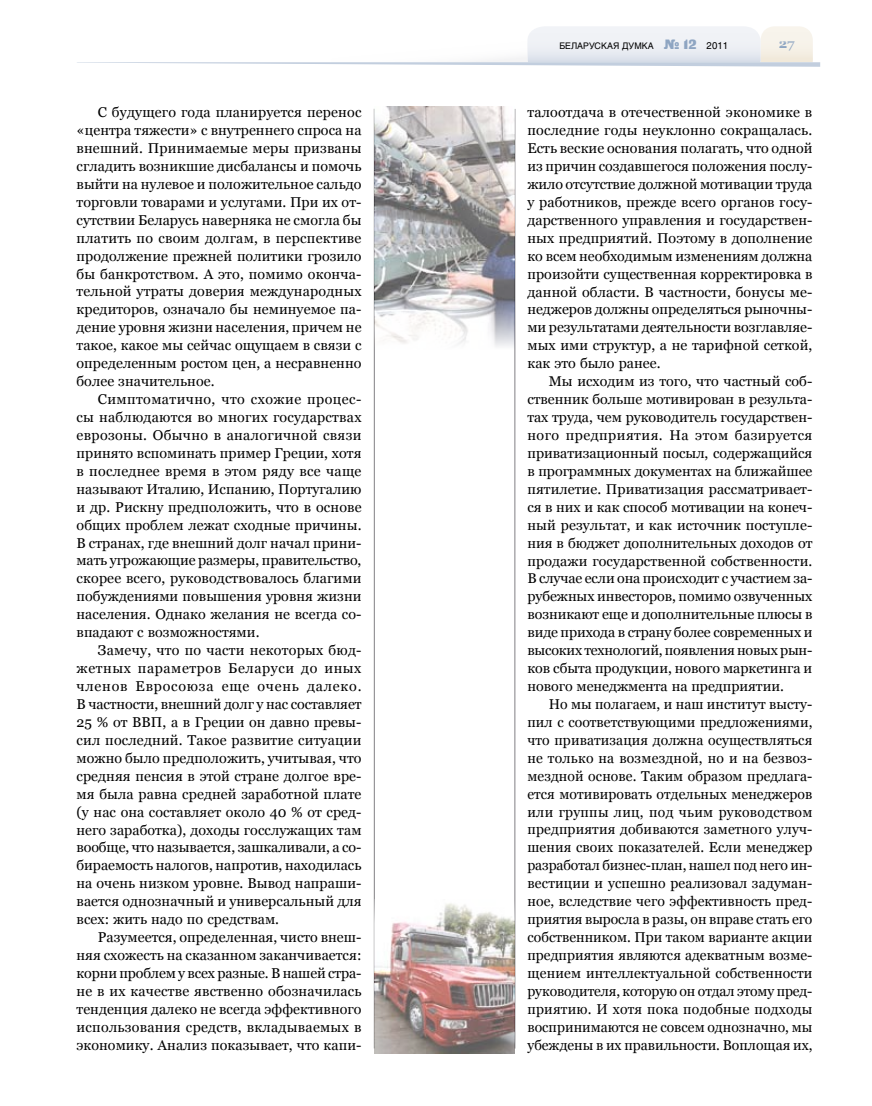
<style>
.page{position:relative;width:872px;height:1106px;background:#fff}
.page>*{position:absolute;margin:0;border:0;box-sizing:border-box;transform-origin:0 0}
.t1{font:14.25px/18px "Georgia";letter-spacing:.005em;color:#000;text-align:justify}
.t2{font:14.1px/18px "Georgia";color:#000;text-align:justify}
.t3{font:700 13.5px "Georgia";color:#8ea5c2}
.t4{font:9px "Helios";color:#000}
.s1{font-family:"Black Grotesk C";font-size:13.5px;color:#8ea5c2}
.s2{font-size:9.75px}
</style>
<div class="page">
<hr style="left:374px;top:109px;width:1px;height:939px;background:#818084">
<hr style="left:514px;top:109px;width:1px;height:939px;background:#818084">
<svg style="left:77px;top:26px;width:743px;height:41px"></svg>
<img style="left:374px;top:106px;width:140px;height:243px">
<img style="left:374px;top:899px;width:141px;height:154px">
<p class="t1" style="left:77px;top:103px;width:286px;text-indent:21px">С будущего года планируется перенос «центра тяжести» с внутреннего спроса на внешний. Принимаемые меры призваны сгладить возникшие дисбалансы и помочь выйти на нулевое и положительное сальдо торговли товарами и услугами. При их от&shy;сутствии Беларусь наверняка не смогла бы платить по своим долгам, в перспективе продолжение прежней политики грозило бы банкротством. А это, помимо оконча&shy;тельной утраты доверия международных кредиторов, означало бы неминуемое па&shy;дение уровня жизни населения, причем не такое, какое мы сейчас ощущаем в связи с определенным ростом цен, а несравненно более значительное.</p>
<p class="t1" style="left:77px;top:390px;width:286px;text-indent:21px">Симптоматично, что схожие процес&shy;сы наблюдаются во многих государствах еврозоны. Обычно в аналогичной связи принято вспоминать пример Греции, хотя в последнее время в этом ряду все чаще называют Италию, Испанию, Португалию и др. Рискну предположить, что в основе общих проблем лежат сходные причины.<br>В странах, где внешний долг начал прини&shy;мать угрожающие размеры, правительство, скорее всего, руководствовалось благими побуждениями повышения уровня жизни населения. Однако желания не всегда со&shy;впадают с возможностями.</p>
<p class="t1" style="left:77px;top:641px;width:286px;text-indent:21px">Замечу, что по части некоторых бюд&shy;жетных параметров Беларуси до иных членов Евросоюза еще очень далеко.<br>В частности, внешний долг у нас составляет 25 % от ВВП, а в Греции он давно превы&shy;сил последний. Такое развитие ситуации можно было предположить, учитывая, что средняя пенсия в этой стране долгое вре&shy;мя была равна средней заработной плате (у нас она составляет около 40 % от сред&shy;него заработка), доходы госслужащих там вообще, что называется, зашкаливали, а со&shy;бираемость налогов, напротив, находилась на очень низком уровне. Вывод напраши&shy;вается однозначный и универсальный для всех: жить надо по средствам.</p>
<p class="t1" style="left:77px;top:928px;width:286px;text-indent:21px">Разумеется, определенная, чисто внеш&shy;няя схожесть на сказанном заканчивается: корни проблем у всех разные. В нашей стра&shy;не в их качестве явственно обозначилась тенденция далеко не всегда эффективного использования средств, вкладываемых в экономику. Анализ показывает, что капи-</p>
<p class="t4" style="left:559px;top:40px;width:170px">БЕЛАРУСКАЯ ДУМКА <span class="s1">№ 12</span> <span class="s2">2011</span></p>
<p class="t3" style="left:778px;top:36px;width:18px">27</p>
<p class="t1" style="left:527px;top:103px;width:286px">талоотдача в отечественной экономике в последние годы неуклонно сокращалась.<br>Есть веские основания полагать, что одной из причин создавшегося положения послу&shy;жило отсутствие должной мотивации труда у работников, прежде всего органов госу&shy;дарственного управления и государствен&shy;ных предприятий. Поэтому в дополнение ко всем необходимым изменениям должна произойти существенная корректировка в данной области. В частности, бонусы ме&shy;неджеров должны определяться рыночны&shy;ми результатами деятельности возглавляе&shy;мых ими структур, а не тарифной сеткой, как это было ранее.</p>
<p class="t2" style="left:527px;top:372px;width:286px;text-indent:21px">Мы исходим из того, что частный соб&shy;ственник больше мотивирован в результа&shy;тах труда, чем руководитель государствен&shy;ного предприятия. На этом базируется приватизационный посыл, содержащийся в программных документах на ближайшее пятилетие. Приватизация рассматривает&shy;ся в них и как способ мотивации на конеч&shy;ный результат, и как источник поступле&shy;ния в бюджет дополнительных доходов от продажи государственной собственности.<br>В случае если она происходит с участием за&shy;рубежных инвесторов, помимо озвученных возникают еще и дополнительные плюсы в виде прихода в страну более современных и высоких технологий, появления новых рын&shy;ков сбыта продукции, нового маркетинга и нового менеджмента на предприятии.</p>
<p class="t1" style="left:527px;top:695px;width:286px;text-indent:21px">Но мы полагаем, и наш институт высту&shy;пил с соответствующими предложениями, что приватизация должна осуществляться не только на возмездной, но и на безвоз&shy;мездной основе. Таким образом предлага&shy;ется мотивировать отдельных менеджеров или группы лиц, под чьим руководством предприятия добиваются заметного улуч&shy;шения своих показателей. Если менеджер разработал бизнес-план, нашел под него ин&shy;вестиции и успешно реализовал задуман&shy;ное, вследствие чего эффективность пред&shy;приятия выросла в разы, он вправе стать его собственником. При таком варианте акции предприятия являются адекватным возме&shy;щением интеллектуальной собственности руководителя, которую он отдал этому пред&shy;приятию. И хотя пока подобные подходы воспринимаются не совсем однозначно, мы убеждены в их правильности. Воплощая их,</p>
</div>
